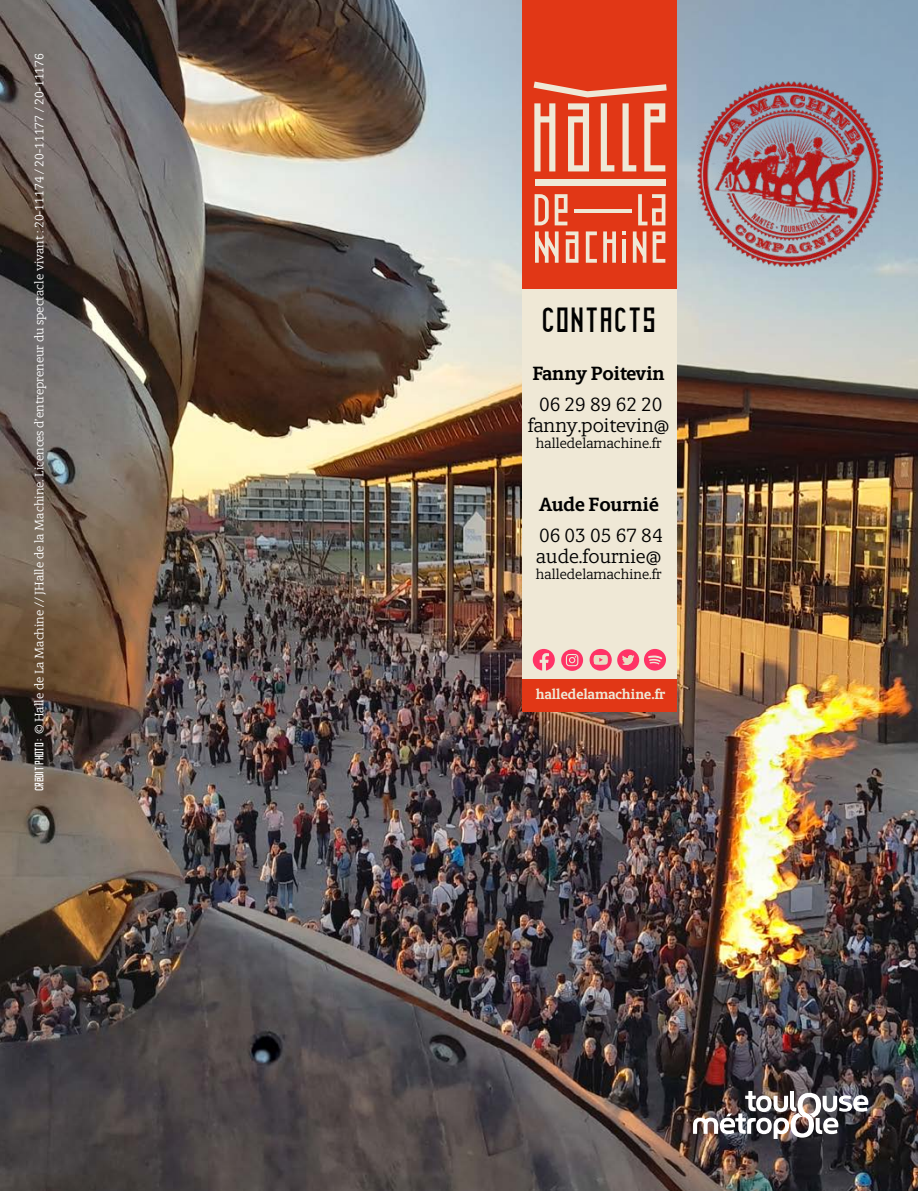
<style>
.page{position:relative;width:918px;height:1191px;background:#fff}
.page>*{position:absolute;margin:0;border:0;box-sizing:border-box;transform-origin:0 0}
.t1{font:35px "LHDM Condensed 3";letter-spacing:.025em;color:#000}
.t2{font:19.25px/21px "Berlingske Slab";color:#000;text-align:center}
.t3{font:700 19.25px "Berlingske Slab";color:#000}
.t4{font:14px "Berlingske Slab";color:#000}
.t5{font:700 14px "Berlingske Slab";color:#efe8d6}
.t6{font:12.25px "Berlingske Slab";color:#fff}
.s1{font-family:"LHDM Condensed 3"}
</style>
<div class="page">
<img style="left:0;top:0;width:918px;height:1191px">
<img style="left:693px;top:1091px;width:175px;height:48px">
<div style="left:522px;top:0;width:155px;height:711px;background:#e13716"></div>
<svg style="left:533px;top:82px;width:133px;height:15px"></svg>
<svg style="left:622px;top:103px;width:14px;height:68px"></svg>
<svg style="left:534px;top:103px;width:21px;height:68px"></svg>
<svg style="left:601px;top:103px;width:13px;height:68px"></svg>
<svg style="left:644px;top:103px;width:21px;height:68px"></svg>
<svg style="left:568px;top:103px;width:21px;height:68px"></svg>
<svg style="left:535px;top:231px;width:23px;height:32px"></svg>
<svg style="left:586px;top:231px;width:11px;height:32px"></svg>
<svg style="left:603px;top:231px;width:13px;height:32px"></svg>
<div style="left:534px;top:179px;width:131px;height:7px;background:#efe8d6"></div>
<svg style="left:638px;top:194px;width:27px;height:31px"></svg>
<hr style="left:622px;top:239px;width:4px;height:24px;background:#efe8d6">
<svg style="left:622px;top:231px;width:4px;height:4px"></svg>
<hr style="left:574px;top:209px;width:58px;height:4px;background:#efe8d6">
<svg style="left:633px;top:231px;width:13px;height:32px"></svg>
<svg style="left:652px;top:231px;width:13px;height:32px"></svg>
<svg style="left:566px;top:231px;width:12px;height:32px"></svg>
<svg style="left:555px;top:194px;width:12px;height:31px"></svg>
<svg style="left:534px;top:194px;width:15px;height:31px"></svg>
<div style="left:522px;top:289px;width:155px;height:390px;background:#efe8d6"></div>
<img style="left:697px;top:82px;width:186px;height:185px">
<svg style="left:561px;top:649px;width:22px;height:22px"></svg>
<svg style="left:589px;top:649px;width:50px;height:22px"></svg>
<svg style="left:533px;top:648px;width:22px;height:22px"></svg>
<div style="left:644px;top:649px;width:22px;height:21px;background:#f36;border-radius:50%"></div>
<svg style="left:648px;top:655px;width:14px;height:9px"></svg>
<p class="t6" style="left:31px;top:791px;width:739px;rotate:-90deg"><span class="s1">CRÉDIT PHOTO :</span> © Halle de La Machine // JHalle de la Machine. Licences d’entrepreneur du spectacle vivant : 20-11174 / 20-11177 / 20-11176</p>
<h1 class="t1" style="left:541px;top:304px;width:116px">CONTACTS</h1>
<h2 class="t3" style="left:532px;top:359px;width:134px">Fanny Poitevin</h2>
<h2 class="t2" style="left:528px;top:393px;width:143px">06 29 89 62 20 fanny.poitevin@</h2>
<p class="t4" style="left:536px;top:433px;width:127px">halledelamachine.fr</p>
<h2 class="t3" style="left:539px;top:490px;width:122px">Aude Fournié</h2>
<h2 class="t2" style="left:536px;top:524px;width:128px;text-align:left">06 03 05 67 84 aude.fournie@</h2>
<p class="t4" style="left:536px;top:564px;width:127px">halledelamachine.fr</p>
<p class="t5" style="left:536px;top:683px;width:131px">halledelamachine.fr</p>
</div>
